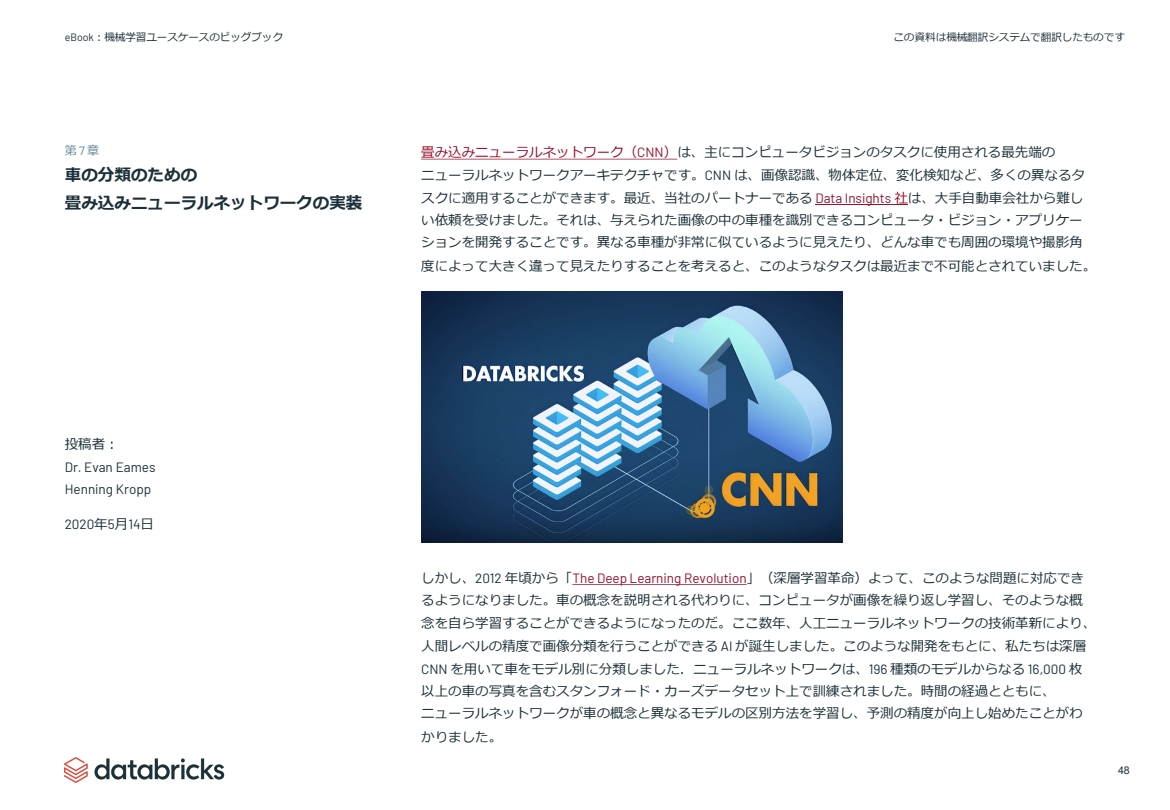
<style>
.page{position:relative;width:1170px;height:810px;background:#fff}
.page>*{position:absolute;margin:0;border:0;box-sizing:border-box;transform-origin:0 0}
.t1{font:700 16.5px/27.8px "Meiryo";color:#1b3038}
.t2{font:13.5px/22.6px "Meiryo";color:#1b3038}
.t3{font:13.5px/22.8px "Barlow";letter-spacing:-.005em;color:#1b3038}
.t4{font:12px "Meiryo";color:#608693}
.t5{font:10.65px "Meiryo";letter-spacing:-.015em;color:#1b3038}
.t6{font:10.65px "Arial";color:#1b3038}
.s1{font-family:"Barlow"}
.s2{color:#98102a}
.s3{font-family:"Barlow";color:#98102a}
.s4{font-family:"Meiryo"}
</style>
<div class="page">
<img style="left:65px;top:758px;width:160px;height:25px">
<svg style="left:421px;top:159px;width:256px;height:1px"></svg>
<hr style="left:815px;top:204px;width:93px;height:1px;background:#98102a">
<svg style="left:572px;top:584px;width:175px;height:1px"></svg>
<img style="left:421px;top:292px;width:421px;height:251px">
<p class="t5" style="left:65px;top:30px;width:220px"><span class="s1">eBook</span>：機械学習ユースケースのビッグブック</p>
<p class="t5" style="left:893px;top:30px;width:233px">この資料は機械翻訳システムで翻訳したものです</p>
<p class="t4" style="left:65px;top:143px;width:36px">第<span class="s1">7</span> 章</p>
<p class="t1" style="left:65px;top:162px;width:299px">車の分類のための<br>畳み込みニューラルネットワークの実装</p>
<p class="t2" style="left:421px;top:142px;width:677px"><span class="s2">畳み込みニューラルネットワーク（</span><span class="s3">CNN</span><span class="s2">）</span>は、主にコンピュータビジョンのタスクに使用される最先端の<br>ニューラルネットワークアーキテクチャです。<span class="s1">CNN</span> は、画像認識、物体定位、変化検知など、多くの異なるタスクに適用することができます。最近、当社のパートナーである <span class="s3">Data Insights</span> <span class="s2">社</span>は、大手自動車会社から難しい依頼を受けました。それは、与えられた画像の中の車種を識別できるコンピュータ・ビジョン・アプリケーションを開発することです。異なる車種が非常に似ているように見えたり、どんな車でも周囲の環境や撮影角度によって大きく違って見えたりすることを考えると、このようなタスクは最近まで不可能とされていました。</p>
<p class="t3" style="left:65px;top:432px;width:92px"><span class="s4">投稿者：<br></span>Dr. Evan Eames<br>Henning Kropp</p>
<p class="t3" style="left:65px;top:512px;width:91px">2020<span class="s4">年</span>5<span class="s4">月</span>14<span class="s4">日</span></p>
<p class="t2" style="left:421px;top:567px;width:676px">しかし、<span class="s1">2012</span> 年頃から「<span class="s3">The Deep Learning Revolution</span>」（深層学習革命）よって、このような問題に対応できるようになりました。車の概念を説明される代わりに、コンピュータが画像を繰り返し学習し、そのような概念を自ら学習することができるようになったのだ。ここ数年、人工ニューラルネットワークの技術革新により、人間レベルの精度で画像分類を行うことができる <span class="s1">AI</span> が誕生しました。このような開発をもとに、私たちは深層<span class="s1">CNN</span> を用いて車をモデル別に分類しました．ニューラルネットワークは、<span class="s1">196</span> 種類のモデルからなる <span class="s1">16,000</span> 枚以上の車の写真を含むスタンフォード・カーズデータセット上で訓練されました。時間の経過とともに、<br>ニューラルネットワークが車の概念と異なるモデルの区別方法を学習し、予測の精度が向上し始めたことがわかりました。</p>
<p class="t6" style="left:1118px;top:763px;width:13px">48</p>
</div>
